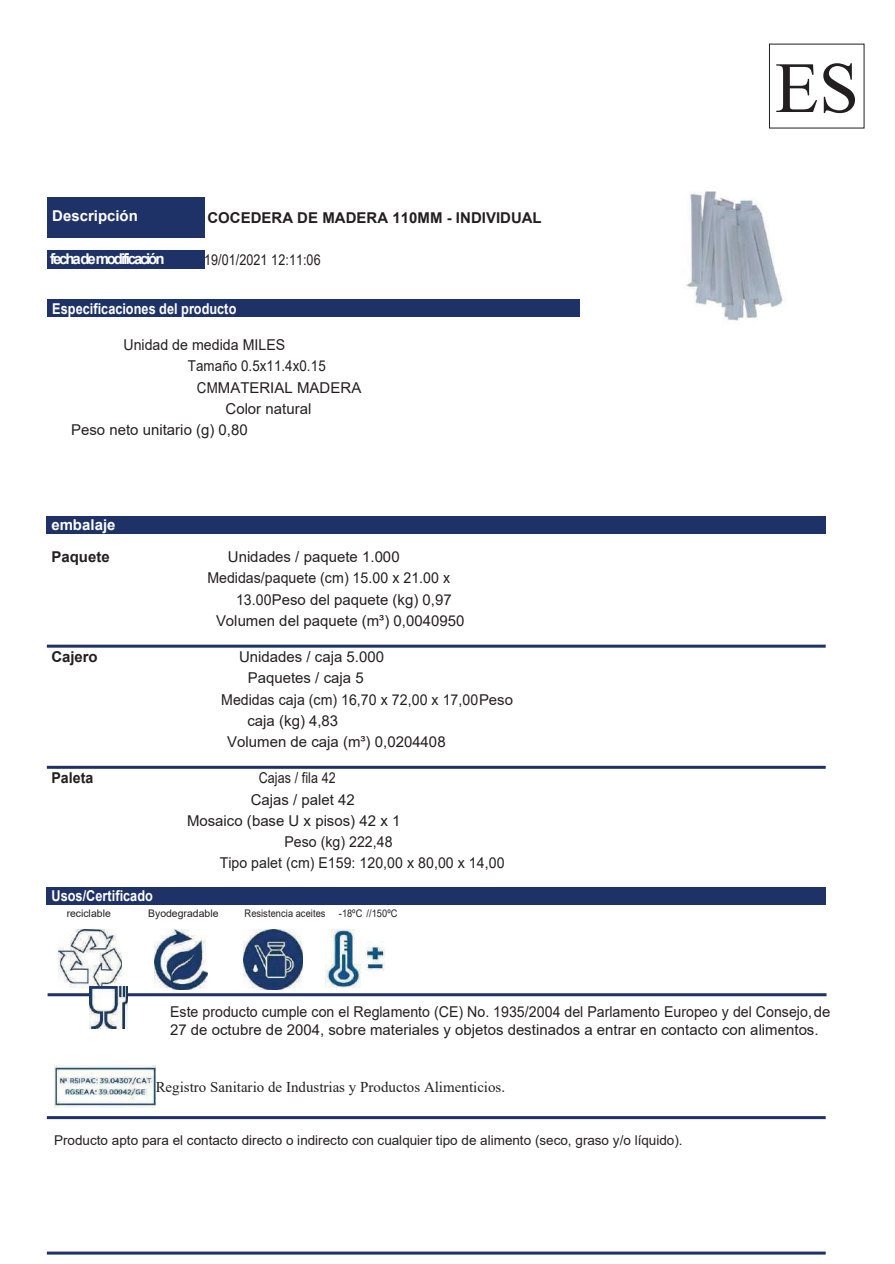
<style>
.page{position:relative;width:895px;height:1264px;background:#fff}
.page>*{position:absolute;margin:0;border:0;box-sizing:border-box;transform-origin:0 0}
.t1{font:72px "Times New Roman";color:#231f20}
.t2{font:15px/17.9px "Arial";color:#231f20;scale:.95 1}
.t3{font:15px "Arial";color:#231f20}
.t4{font:15px "Times New Roman";color:#231f20}
.t5{font:700 15px "Arial";color:#231f20}
.t6{font:700 15px "Arial";color:#fff;scale:.85 1}
.t7{font:15px "Arial";color:#231f20;scale:.89 1}
.t8{font:15px "Arial";color:#231f20;scale:.84 1}
.t9{font:700 15px "Arial";letter-spacing:-.14em;color:#fff}
.t10{font:700 15px "Arial";color:#fff}
.t11{font:700 15px "Arial";color:#231f20;scale:.95 1}
.t12{font:13.5px "Arial";color:#231f20}
.t13{font:10.5px "Arial";color:#231f20;scale:.88 1}
.t14{font:10.5px "Arial";color:#231f20}
</style>
<div class="page">
<hr style="left:47px;top:1251px;width:778px;height:3px;background:#1f3268">
<img style="left:686px;top:128px;width:172px;height:193px">
<hr style="left:47px;top:645px;width:778px;height:3px;background:#1f3268">
<hr style="left:47px;top:766px;width:778px;height:3px;background:#1f3268">
<hr style="left:48px;top:993px;width:778px;height:3px;background:#1f3268">
<img style="left:58px;top:930px;width:63px;height:59px">
<img style="left:154px;top:930px;width:54px;height:59px">
<img style="left:243px;top:930px;width:59px;height:59px">
<img style="left:325px;top:929px;width:60px;height:58px">
<hr style="left:47px;top:1116px;width:778px;height:3px;background:#1f3268">
<div style="left:47px;top:250px;width:157px;height:18px;background:#1f3268"></div>
<div style="left:47px;top:300px;width:532px;height:17px;background:#1f3268"></div>
<div style="left:47px;top:516px;width:778px;height:17px;background:#1f3268"></div>
<div style="left:47px;top:887px;width:778px;height:17px;background:#1f3268"></div>
<img style="left:54px;top:1065px;width:101px;height:42px">
<div style="left:47px;top:197px;width:157px;height:41px;background:#1f3268"></div>
<img style="left:89px;top:986px;width:38px;height:43px">
<p class="t10" style="left:52px;top:205px;width:87px">Descripción</p>
<p class="t5" style="left:207px;top:207px;width:336px">COCEDERA DE MADERA 110MM - INDIVIDUAL</p>
<p class="t9" style="left:50px;top:248px;width:116px">fechademodificación</p>
<p class="t8" style="left:204px;top:249px;width:140px">19/01/2021 12:11:06</p>
<p class="t6" style="left:52px;top:298px;width:218px">Especificaciones del producto</p>
<p class="t2" style="left:123px;top:336px;width:172px">Unidad de medida MILES</p>
<p class="t7" style="left:188px;top:355px;width:156px">Tamaño 0.5x11.4x0.15</p>
<p class="t7" style="left:197px;top:377px;width:186px">CMMATERIAL MADERA</p>
<p class="t3" style="left:225px;top:398px;width:87px">Color natural</p>
<p class="t3" style="left:71px;top:419px;width:178px">Peso neto unitario (g) 0,80</p>
<p class="t10" style="left:51px;top:514px;width:66px">embalaje</p>
<p class="t5" style="left:51px;top:546px;width:60px">Paquete</p>
<p class="t3" style="left:228px;top:546px;width:173px">Unidades / paquete 1.000</p>
<p class="t2" style="left:207px;top:569px;width:257px">Medidas/paquete (cm) 15.00 x 21.00 x</p>
<p class="t2" style="left:236px;top:590px;width:228px">13.00Peso del paquete (kg) 0,97</p>
<p class="t3" style="left:216px;top:610px;width:250px">Volumen del paquete (m³) 0,0040950</p>
<p class="t5" style="left:51px;top:646px;width:48px">Cajero</p>
<p class="t3" style="left:239px;top:647px;width:146px">Unidades / caja 5.000</p>
<p class="t3" style="left:248px;top:668px;width:117px">Paquetes / caja 5</p>
<p class="t2" style="left:221px;top:690px;width:308px">Medidas caja (cm) 16,70 x 72,00 x 17,00Peso</p>
<p class="t3" style="left:247px;top:710px;width:92px">caja (kg) 4,83</p>
<p class="t3" style="left:227px;top:732px;width:220px">Volumen de caja (m³) 0,0204408</p>
<p class="t11" style="left:51px;top:767px;width:46px">Paleta</p>
<p class="t8" style="left:259px;top:768px;width:93px">Cajas / fila 42</p>
<p class="t3" style="left:250px;top:789px;width:105px">Cajas / palet 42</p>
<p class="t3" style="left:187px;top:810px;width:215px">Mosaico (base U x pisos) 42 x 1</p>
<p class="t2" style="left:284px;top:833px;width:115px">Peso (kg) 222,48</p>
<p class="t2" style="left:220px;top:854px;width:301px">Tipo palet (cm) E159: 120,00 x 80,00 x 14,00</p>
<p class="t6" style="left:51px;top:885px;width:121px">Usos/Certificado</p>
<p class="t14" style="left:67px;top:906px;width:46px">reciclable</p>
<p class="t14" style="left:148px;top:906px;width:72px">Byodegradable</p>
<p class="t13" style="left:244px;top:906px;width:93px">Resistencia aceites</p>
<p class="t13" style="left:338px;top:906px;width:68px">-18ºC //150ºC</p>
<h1 class="t1" style="left:774px;top:37px;width:86px">ES</h1>
<p class="t2" style="left:170px;top:1003px;width:696px">Este producto cumple con el Reglamento (CE) No. 1935/2004 del Parlamento Europeo y del Consejo,de<br>27 de octubre de 2004, sobre materiales y objetos destinados a entrar en contacto con alimentos.</p>
<p class="t4" style="left:156px;top:1077px;width:351px">Registro Sanitario de Industrias y Productos Alimenticios.</p>
<p class="t12" style="left:54px;top:1131px;width:629px">Producto apto para el contacto directo o indirecto con cualquier tipo de alimento (seco, graso y/o líquido).</p>
</div>
